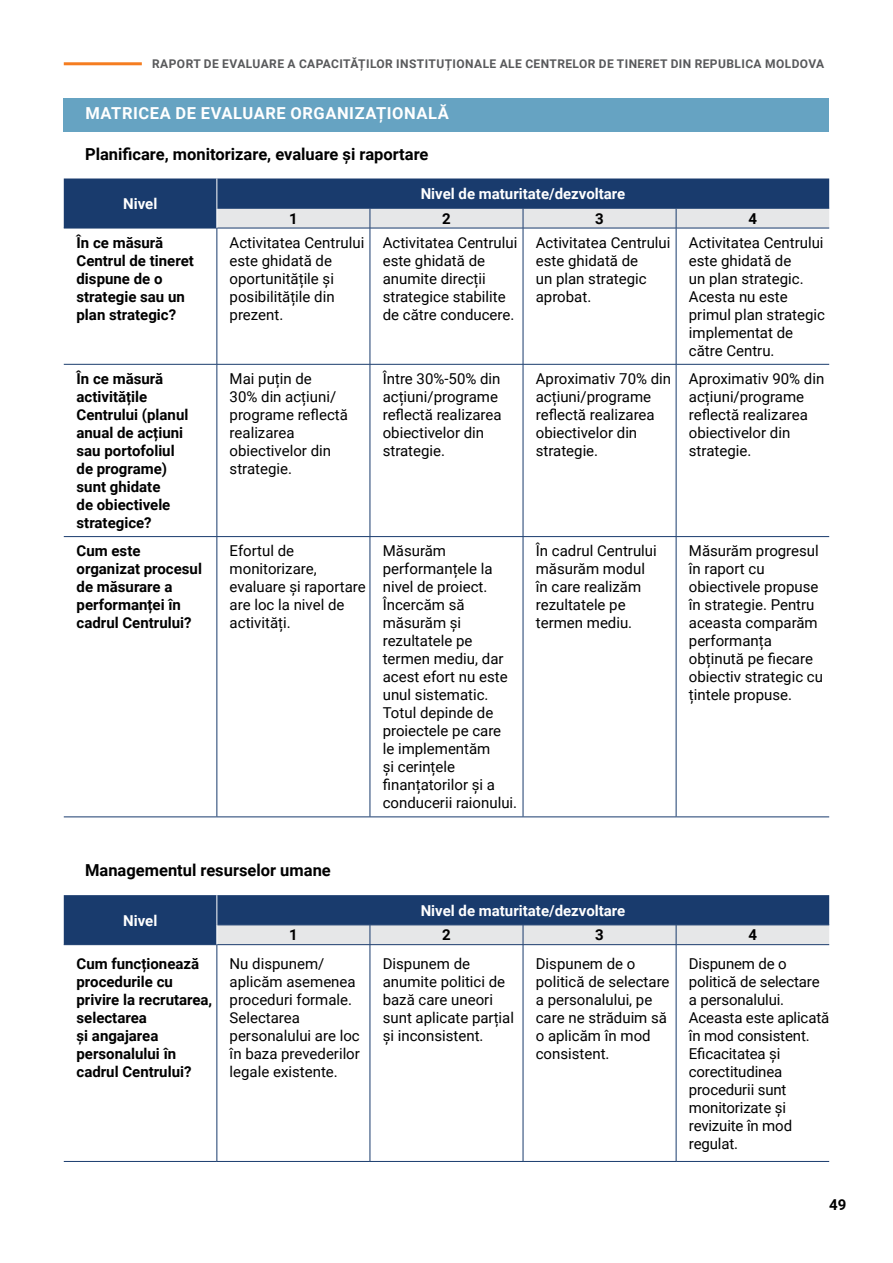
<style>
.page{position:relative;width:893px;height:1263px;background:#fff}
.page>*{position:absolute;margin:0;border:0;box-sizing:border-box;transform-origin:0 0}
.t1{font:700 16.5px "Roboto";color:#000}
.t2{font:700 16.5px "Roboto";letter-spacing:.035em;color:#fff}
.t3{font:15px/18px "Roboto";color:#000}
.t4{font:700 15px/18px "Roboto";color:#000}
.t5{font:700 15px "Roboto";color:#fff}
.t6{font:700 12px "Roboto";letter-spacing:.035em;color:#58595b}
</style>
<div class="page">
<hr style="left:64px;top:62px;width:78px;height:3px;background:#f57d20">
<div style="left:64px;top:98px;width:765px;height:33px;background:#66a3c2"></div>
<hr style="left:64px;top:228px;width:153px;height:1px;background:#193b6d">
<hr style="left:217px;top:228px;width:153px;height:1px;background:#193b6d">
<hr style="left:217px;top:228px;width:1px;height:136px;background:#193b6d">
<hr style="left:370px;top:228px;width:153px;height:1px;background:#193b6d">
<hr style="left:370px;top:228px;width:1px;height:136px;background:#193b6d">
<hr style="left:523px;top:228px;width:153px;height:1px;background:#193b6d">
<hr style="left:523px;top:228px;width:1px;height:136px;background:#193b6d">
<hr style="left:676px;top:228px;width:153px;height:1px;background:#193b6d">
<hr style="left:676px;top:228px;width:1px;height:136px;background:#193b6d">
<hr style="left:64px;top:364px;width:153px;height:1px;background:#193b6d">
<hr style="left:217px;top:364px;width:153px;height:1px;background:#193b6d">
<hr style="left:217px;top:364px;width:1px;height:172px;background:#193b6d">
<hr style="left:370px;top:364px;width:153px;height:1px;background:#193b6d">
<hr style="left:370px;top:364px;width:1px;height:172px;background:#193b6d">
<hr style="left:523px;top:364px;width:153px;height:1px;background:#193b6d">
<hr style="left:523px;top:364px;width:1px;height:172px;background:#193b6d">
<hr style="left:676px;top:364px;width:153px;height:1px;background:#193b6d">
<hr style="left:676px;top:364px;width:1px;height:172px;background:#193b6d">
<hr style="left:217px;top:537px;width:1px;height:279px;background:#193b6d">
<hr style="left:370px;top:537px;width:1px;height:279px;background:#193b6d">
<hr style="left:523px;top:537px;width:1px;height:279px;background:#193b6d">
<hr style="left:676px;top:537px;width:1px;height:279px;background:#193b6d">
<svg style="left:64px;top:178px;width:765px;height:50px;background:#576f92"></svg>
<hr style="left:64px;top:536px;width:153px;height:1px;background:#193b6d">
<hr style="left:217px;top:536px;width:153px;height:1px;background:#193b6d">
<hr style="left:370px;top:536px;width:153px;height:1px;background:#193b6d">
<hr style="left:523px;top:536px;width:153px;height:1px;background:#193b6d">
<hr style="left:676px;top:536px;width:153px;height:1px;background:#193b6d">
<hr style="left:64px;top:816px;width:153px;height:1px;background:#193b6d">
<hr style="left:217px;top:816px;width:153px;height:1px;background:#193b6d">
<hr style="left:370px;top:816px;width:153px;height:1px;background:#193b6d">
<hr style="left:523px;top:816px;width:153px;height:1px;background:#193b6d">
<hr style="left:676px;top:816px;width:153px;height:1px;background:#193b6d">
<hr style="left:217px;top:945px;width:1px;height:216px;background:#193b6d">
<hr style="left:370px;top:945px;width:1px;height:216px;background:#193b6d">
<hr style="left:523px;top:945px;width:1px;height:216px;background:#193b6d">
<hr style="left:676px;top:945px;width:1px;height:216px;background:#193b6d">
<hr style="left:64px;top:1161px;width:153px;height:1px;background:#193b6d">
<hr style="left:217px;top:1161px;width:153px;height:1px;background:#193b6d">
<hr style="left:370px;top:1161px;width:153px;height:1px;background:#193b6d">
<hr style="left:523px;top:1161px;width:153px;height:1px;background:#193b6d">
<hr style="left:676px;top:1161px;width:153px;height:1px;background:#193b6d">
<svg style="left:64px;top:895px;width:765px;height:50px;background:#566e92"></svg>
<p class="t6" style="left:152px;top:55px;width:674px">RAPORT DE EVALUARE A CAPACITĂȚILOR INSTITUȚIONALE ALE CENTRELOR DE TINERET DIN REPUBLICA MOLDOVA</p>
<p class="t2" style="left:85px;top:101px;width:365px">MATRICEA DE EVALUARE ORGANIZAȚIONALĂ</p>
<p class="t1" style="left:85px;top:142px;width:345px">Planificare, monitorizare, evaluare și raportare</p>
<p class="t5" style="left:123px;top:193px;width:36px">Nivel</p>
<p class="t5" style="left:421px;top:183px;width:206px">Nivel de maturitate/dezvoltare</p>
<p class="t4" style="left:289px;top:209px;width:10px">1</p>
<p class="t4" style="left:442px;top:209px;width:10px">2</p>
<p class="t4" style="left:595px;top:209px;width:10px">3</p>
<p class="t4" style="left:748px;top:209px;width:10px">4</p>
<p class="t4" style="left:77px;top:233px;width:119px">În ce măsură<br>Centrul de tineret dispune de o strategie sau un plan strategic?</p>
<p class="t3" style="left:230px;top:233px;width:136px">Activitatea Centrului este ghidată de oportunitățile și posibilitățile din prezent.</p>
<p class="t3" style="left:383px;top:233px;width:136px">Activitatea Centrului este ghidată de anumite direcții strategice stabilite de către conducere.</p>
<p class="t3" style="left:536px;top:233px;width:136px">Activitatea Centrului este ghidată de<br>un plan strategic aprobat.</p>
<p class="t3" style="left:689px;top:233px;width:138px">Activitatea Centrului este ghidată de<br>un plan strategic.<br>Acesta nu este primul plan strategic implementat de către Centru.</p>
<p class="t4" style="left:77px;top:369px;width:113px">În ce măsură activitățile<br>Centrului (planul anual de acțiuni sau portofoliul de programe) sunt ghidate<br>de obiectivele strategice?</p>
<p class="t3" style="left:230px;top:369px;width:120px">Mai puțin de<br>30% din acțiuni/ programe reflectă realizarea obiectivelor din strategie.</p>
<p class="t3" style="left:383px;top:369px;width:120px">Între 30%-50% din acțiuni/programe reflectă realizarea obiectivelor din strategie.</p>
<p class="t3" style="left:536px;top:369px;width:137px">Aproximativ 70% din acțiuni/programe reflectă realizarea obiectivelor din strategie.</p>
<p class="t3" style="left:689px;top:369px;width:137px">Aproximativ 90% din acțiuni/programe reflectă realizarea obiectivelor din strategie.</p>
<p class="t4" style="left:77px;top:541px;width:127px">Cum este organizat procesul de măsurare a performanței în cadrul Centrului?</p>
<p class="t3" style="left:230px;top:541px;width:138px">Efortul de monitorizare, evaluare și raportare are loc la nivel de activități.</p>
<p class="t3" style="left:383px;top:541px;width:136px">Măsurăm performanțele la nivel de proiect.<br>Încercăm să măsurăm și rezultatele pe termen mediu, dar acest efort nu este unul sistematic.<br>Totul depinde de proiectele pe care<br>le implementăm<br>și cerințele finanțatorilor și a conducerii raionului.</p>
<p class="t3" style="left:536px;top:541px;width:123px">În cadrul Centrului măsurăm modul în care realizăm rezultatele pe termen mediu.</p>
<p class="t3" style="left:689px;top:541px;width:136px">Măsurăm progresul în raport cu obiectivele propuse în strategie. Pentru aceasta comparăm performanța obținută pe fiecare obiectiv strategic cu țintele propuse.</p>
<p class="t1" style="left:85px;top:859px;width:247px">Managementul resurselor umane</p>
<p class="t5" style="left:123px;top:910px;width:36px">Nivel</p>
<p class="t5" style="left:421px;top:900px;width:206px">Nivel de maturitate/dezvoltare</p>
<p class="t4" style="left:289px;top:925px;width:10px">1</p>
<p class="t4" style="left:442px;top:925px;width:10px">2</p>
<p class="t4" style="left:595px;top:925px;width:10px">3</p>
<p class="t4" style="left:748px;top:925px;width:10px">4</p>
<p class="t4" style="left:77px;top:954px;width:137px">Cum funcționează procedurile cu privire la recrutarea, selectarea<br>și angajarea personalului în cadrul Centrului?</p>
<p class="t3" style="left:230px;top:954px;width:132px">Nu dispunem/ aplicăm asemenea proceduri formale.<br>Selectarea personalului are loc în baza prevederilor legale existente.</p>
<p class="t3" style="left:383px;top:954px;width:133px">Dispunem de anumite politici de bază care uneori sunt aplicate parțial și inconsistent.</p>
<p class="t3" style="left:536px;top:954px;width:135px">Dispunem de o politică de selectare a personalului, pe care ne străduim să o aplicăm în mod consistent.</p>
<p class="t3" style="left:689px;top:954px;width:142px">Dispunem de o politică de selectare a personalului.<br>Aceasta este aplicată în mod consistent.<br>Eficacitatea și corectitudinea procedurii sunt monitorizate și revizuite în mod regulat.</p>
<p class="t4" style="left:829px;top:1195px;width:19px">49</p>
</div>
